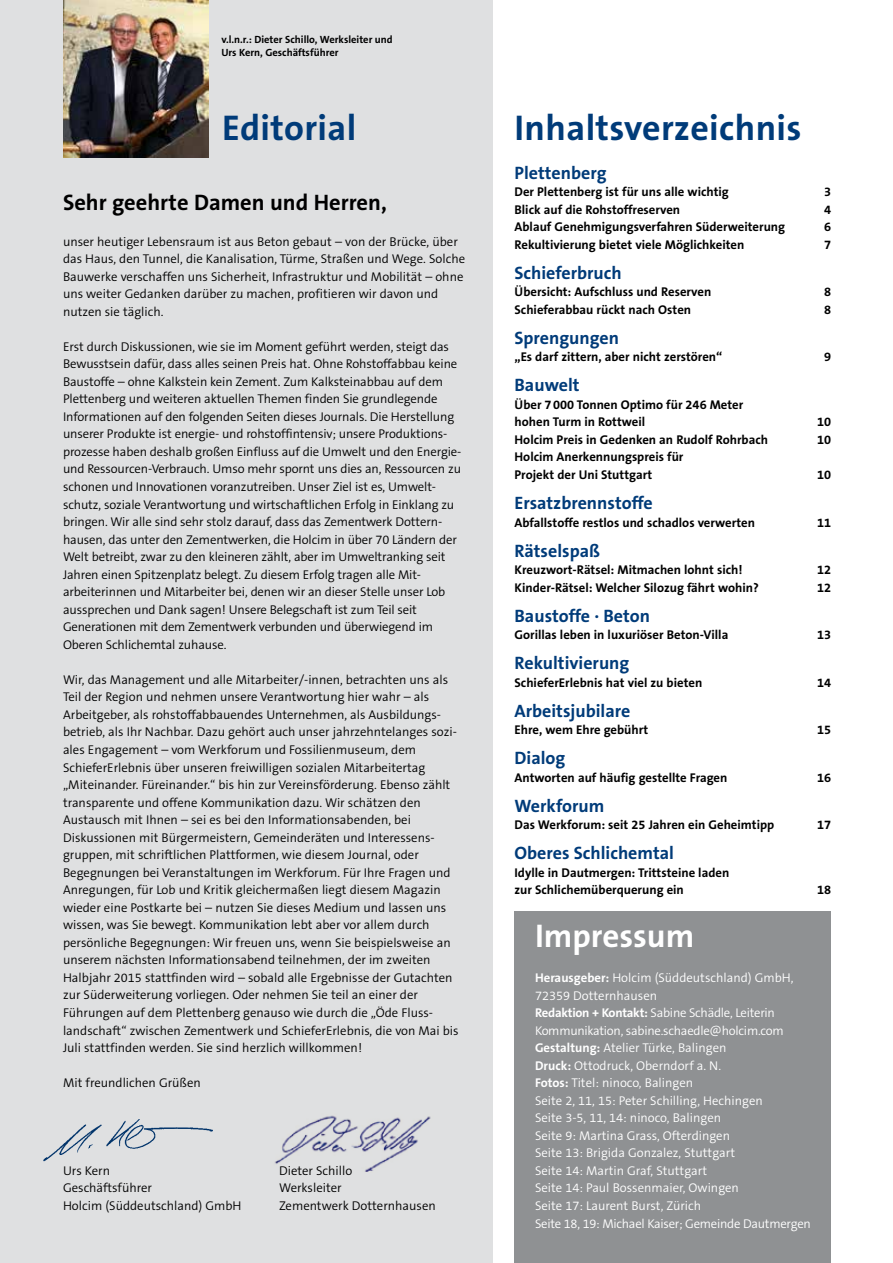
<style>
.page{position:relative;width:893px;height:1263px;background:#fff}
.page>*{position:absolute;margin:0;border:0;box-sizing:border-box;transform-origin:0 0}
.t1{font:700 36px "The Sans B7";letter-spacing:.01em;color:#003b79}
.t2{font:700 33px "The Sans B7";color:#fff}
.t3{font:700 22.5px "The Sans B7";color:#000}
.t4{font:700 18px "The Sans B7";color:#003b79}
.t5{font:300 12.75px/17.5px "The Sans B4";color:#000}
.t6{font:700 12.75px/17.5px "The Sans B7";color:#000}
.t7{font:300 12.75px/17.5px "The Sans B4";color:#fff}
.t8{font:700 10.5px/13.5px "The Sans B7";color:#000}
.s1{font-family:"The Sans B7";font-weight:700}
</style>
<div class="page">
<div style="left:0;top:0;width:492px;height:1263px;background:#dfe0e1"></div>
<img style="left:63px;top:0;width:145px;height:158px">
<img style="left:275px;top:1115px;width:156px;height:57px">
<img style="left:43px;top:1119px;width:170px;height:43px">
<div style="left:514px;top:912px;width:317px;height:351px;background:#8f9193"></div>
<p class="t8" style="left:221px;top:33px;width:173px">v.l.n.r.: Dieter Schillo, Werksleiter und<br>Urs Kern, Geschäftsführer</p>
<h1 class="t1" style="left:222px;top:109px;width:136px">Editorial</h1>
<h1 class="t1" style="left:514px;top:109px;width:289px">Inhaltsverzeichnis</h1>
<h3 class="t3" style="left:63px;top:190px;width:325px">Sehr geehrte Damen und Herren,</h3>
<p class="t5" style="left:63px;top:233px;width:404px">unser heutiger Lebensraum ist aus Beton gebaut – von der Brücke, über das Haus, den Tunnel, die Kanalisation, Türme, Straßen und Wege. Solche Bauwerke verschaffen uns Sicherheit, Infrastruktur und Mobilität – ohne uns weiter Gedanken darüber zu machen, profitieren wir davon und nutzen sie täglich.</p>
<p class="t5" style="left:63px;top:338px;width:400px">Erst durch Diskussionen, wie sie im Moment geführt werden, steigt das Bewusstsein dafür, dass alles seinen Preis hat. Ohne Rohstoffabbau keine Baustoffe – ohne Kalkstein kein Zement. Zum Kalksteinabbau auf dem Plettenberg und weiteren aktuellen Themen finden Sie grundlegende Informationen auf den folgenden Seiten dieses Journals. Die Herstellung unserer Produkte ist energie- und rohstoffintensiv; unsere Produktions&shy;prozesse haben deshalb großen Einfluss auf die Umwelt und den Energie&shy;und Ressourcen-Verbrauch. Umso mehr spornt uns dies an, Ressourcen zu schonen und Innovationen voranzutreiben. Unser Ziel ist es, Umwelt&shy;schutz, soziale Verantwortung und wirtschaftlichen Erfolg in Einklang zu bringen. Wir alle sind sehr stolz darauf, dass das Zementwerk Dottern&shy;hausen, das unter den Zementwerken, die Holcim in über 70 Ländern der Welt betreibt, zwar zu den kleineren zählt, aber im Umweltranking seit Jahren einen Spitzenplatz belegt. Zu diesem Erfolg tragen alle Mit&shy;arbeiterinnen und Mitarbeiter bei, denen wir an dieser Stelle unser Lob aussprechen und Dank sagen! Unsere Belegschaft ist zum Teil seit Generationen mit dem Zementwerk verbunden und überwiegend im Oberen Schlichemtal zuhause.</p>
<p class="t5" style="left:63px;top:671px;width:397px">Wir, das Management und alle Mitarbeiter/-innen, betrachten uns als Teil der Region und nehmen unsere Verantwortung hier wahr – als Arbeitgeber, als rohstoffabbauendes Unternehmen, als Ausbildungs&shy;betrieb, als Ihr Nachbar. Dazu gehört auch unser jahrzehntelanges sozi&shy;ales Engagement – vom Werkforum und Fossilienmuseum, dem SchieferErlebnis über unseren freiwilligen sozialen Mitarbeitertag „Miteinander. Füreinander.“ bis hin zur Vereinsförderung. Ebenso zählt transparente und offene Kommunikation dazu. Wir schätzen den Austausch mit Ihnen – sei es bei den Informationsabenden, bei Diskussionen mit Bürgermeistern, Gemeinderäten und Interessens&shy;gruppen, mit schriftlichen Plattformen, wie diesem Journal, oder Begegnungen bei Veranstaltungen im Werkforum. Für Ihre Fragen und Anregungen, für Lob und Kritik gleichermaßen liegt diesem Magazin wieder eine Postkarte bei – nutzen Sie dieses Medium und lassen uns wissen, was Sie bewegt. Kommunikation lebt aber vor allem durch persönliche Begegnungen: Wir freuen uns, wenn Sie beispielsweise an unserem nächsten Informationsabend teilnehmen, der im zweiten Halbjahr 2015 stattfinden wird – sobald alle Ergebnisse der Gutachten zur Süderweiterung vorliegen. Oder nehmen Sie teil an einer der Führungen auf dem Plettenberg genauso wie durch die „Öde Fluss&shy;landschaft“ zwischen Zementwerk und SchieferErlebnis, die von Mai bis Juli stattfinden werden. Sie sind herzlich willkommen!</p>
<p class="t5" style="left:63px;top:1074px;width:139px">Mit freundlichen Grüßen</p>
<p class="t5" style="left:63px;top:1162px;width:49px">Urs Kern</p>
<p class="t5" style="left:279px;top:1162px;width:75px">Dieter Schillo</p>
<p class="t5" style="left:63px;top:1180px;width:91px">Geschäftsführer</p>
<p class="t5" style="left:279px;top:1180px;width:64px">Werksleiter</p>
<p class="t5" style="left:63px;top:1197px;width:180px">Holcim (Süddeutschland) GmbH</p>
<p class="t5" style="left:279px;top:1197px;width:158px">Zementwerk Dotternhausen</p>
<p class="t8" style="left:149px;top:1200px;width:7px">2</p>
<p class="t8" style="left:176px;top:1200px;width:69px">Holcim Journal</p>
<h3 class="t4" style="left:514px;top:163px;width:94px">Plettenberg</h3>
<p class="t6" style="left:514px;top:183px;width:216px">Der Plettenberg ist für uns alle wichtig</p>
<p class="t6" style="left:824px;top:183px;width:9px">3</p>
<p class="t6" style="left:514px;top:201px;width:167px">Blick auf die Rohstoffreserven</p>
<p class="t6" style="left:824px;top:201px;width:9px">4</p>
<p class="t6" style="left:514px;top:218px;width:272px">Ablauf Genehmigungsverfahren Süderweiterung</p>
<p class="t6" style="left:824px;top:218px;width:9px">6</p>
<p class="t6" style="left:514px;top:236px;width:231px">Rekultivierung bietet viele Möglichkeiten</p>
<p class="t6" style="left:824px;top:236px;width:9px">7</p>
<h3 class="t4" style="left:514px;top:263px;width:109px">Schieferbruch</h3>
<p class="t6" style="left:514px;top:284px;width:198px">Übersicht: Aufschluss und Reserven</p>
<p class="t6" style="left:824px;top:284px;width:9px">8</p>
<p class="t6" style="left:514px;top:301px;width:178px">Schieferabbau rückt nach Osten</p>
<p class="t6" style="left:824px;top:301px;width:9px">8</p>
<h3 class="t4" style="left:514px;top:328px;width:106px">Sprengungen</h3>
<p class="t6" style="left:514px;top:349px;width:209px">„Es darf zittern, aber nicht zerstören“</p>
<p class="t6" style="left:824px;top:349px;width:9px">9</p>
<h3 class="t4" style="left:514px;top:376px;width:67px">Bauwelt</h3>
<p class="t6" style="left:514px;top:396px;width:230px">Über 7000 Tonnen Optimo für 246 Meter hohen Turm in Rottweil</p>
<p class="t6" style="left:817px;top:414px;width:16px">10</p>
<p class="t6" style="left:514px;top:431px;width:255px">Holcim Preis in Gedenken an Rudolf Rohrbach</p>
<p class="t6" style="left:817px;top:431px;width:16px">10</p>
<p class="t6" style="left:514px;top:449px;width:170px">Holcim Anerkennungspreis für<br>Projekt der Uni Stuttgart</p>
<p class="t6" style="left:817px;top:466px;width:16px">10</p>
<h3 class="t4" style="left:514px;top:493px;width:140px">Ersatzbrennstoffe</h3>
<p class="t6" style="left:514px;top:514px;width:242px">Abfallstoffe restlos und schadlos verwerten</p>
<p class="t6" style="left:817px;top:514px;width:16px">11</p>
<h3 class="t4" style="left:514px;top:541px;width:87px">Rätselspaß</h3>
<p class="t6" style="left:514px;top:561px;width:230px">Kreuzwort-Rätsel: Mitmachen lohnt sich!</p>
<p class="t6" style="left:817px;top:561px;width:16px">12</p>
<p class="t6" style="left:514px;top:579px;width:246px">Kinder-Rätsel: Welcher Silozug fährt wohin?</p>
<p class="t6" style="left:817px;top:579px;width:16px">12</p>
<h3 class="t4" style="left:514px;top:606px;width:137px">Baustoffe · Beton</h3>
<p class="t6" style="left:514px;top:626px;width:215px">Gorillas leben in luxuriöser Beton-Villa</p>
<p class="t6" style="left:817px;top:626px;width:16px">13</p>
<h3 class="t4" style="left:514px;top:654px;width:116px">Rekultivierung</h3>
<p class="t6" style="left:514px;top:674px;width:189px">SchieferErlebnis hat viel zu bieten</p>
<p class="t6" style="left:817px;top:674px;width:16px">14</p>
<h3 class="t4" style="left:514px;top:701px;width:117px">Arbeitsjubilare</h3>
<p class="t6" style="left:514px;top:721px;width:135px">Ehre, wem Ehre gebührt</p>
<p class="t6" style="left:817px;top:721px;width:16px">15</p>
<h3 class="t4" style="left:514px;top:749px;width:52px">Dialog</h3>
<p class="t6" style="left:514px;top:769px;width:214px">Antworten auf häufig gestellte Fragen</p>
<p class="t6" style="left:817px;top:769px;width:16px">16</p>
<h3 class="t4" style="left:514px;top:796px;width:91px">Werkforum</h3>
<p class="t6" style="left:514px;top:817px;width:261px">Das Werkforum: seit 25 Jahren ein Geheimtipp</p>
<p class="t6" style="left:817px;top:817px;width:16px">17</p>
<h3 class="t4" style="left:514px;top:844px;width:161px">Oberes Schlichemtal</h3>
<p class="t6" style="left:514px;top:864px;width:216px">Idylle in Dautmergen: Trittsteine laden zur Schlichemüberquerung ein</p>
<p class="t6" style="left:817px;top:882px;width:16px">18</p>
<h2 class="t2" style="left:535px;top:918px;width:161px">Impressum</h2>
<p class="t7" style="left:535px;top:969px;width:277px"><span class="s1">Herausgeber:</span> Holcim (Süddeutschland) GmbH, 72359 Dotternhausen<br><span class="s1">Redaktion + Kontakt:</span> Sabine Schädle, Leiterin Kommunikation, sabine.schaedle@holcim.com <span class="s1">Gestaltung:</span> Atelier Türke, Balingen<br><span class="s1">Druck:</span> Ottodruck, Oberndorf a. N.<br><span class="s1">Fotos:</span> Titel: ninoco, Balingen<br>Seite 2, 11, 15: Peter Schilling, Hechingen<br>Seite 3-5, 11, 14: ninoco, Balingen<br>Seite 9: Martina Grass, Ofterdingen<br>Seite 13: Brigida Gonzalez, Stuttgart<br>Seite 14: Martin Graf, Stuttgart<br>Seite 14: Paul Bossenmaier, Owingen<br>Seite 17: Laurent Burst, Zürich<br>Seite 18, 19: Michael Kaiser; Gemeinde Dautmergen</p>
</div>
